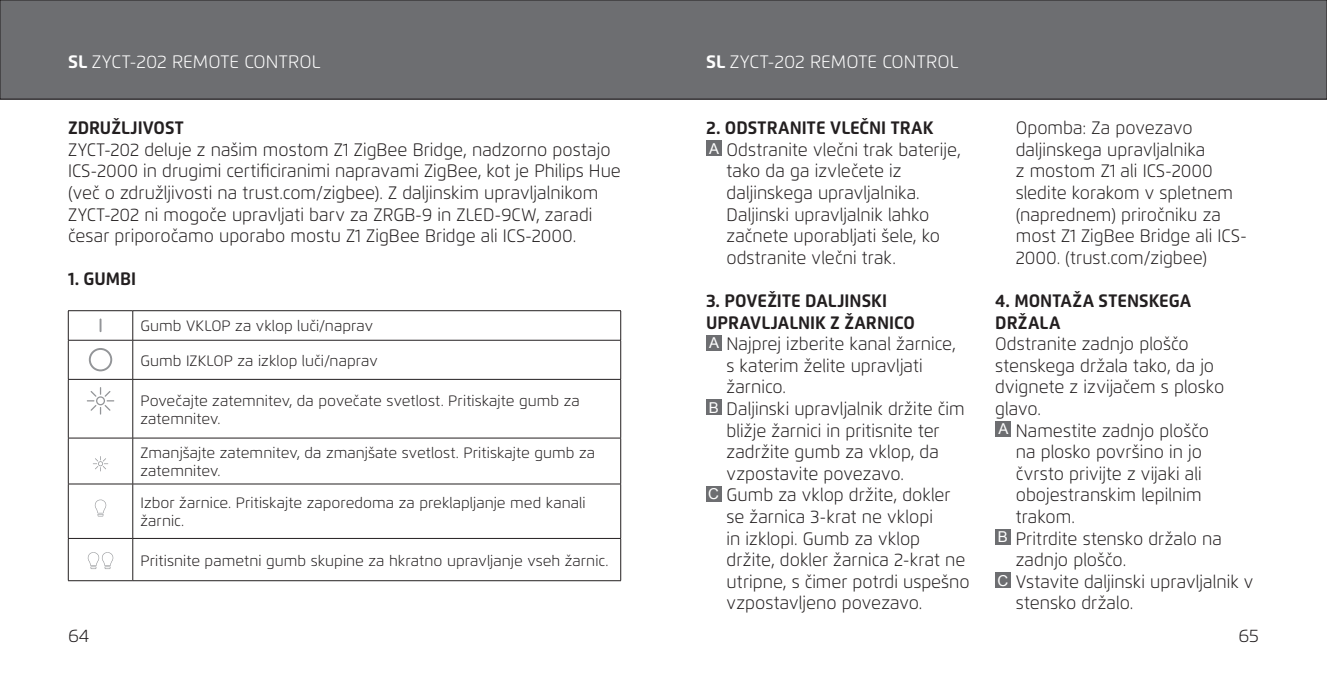
<style>
.page{position:relative;width:1327px;height:689px;background:#fff}
.page>*{position:absolute;margin:0;border:0;box-sizing:border-box;transform-origin:0 0}
.t1{font:300 18px/21.6px "Flexo";color:#231f20;scale:.95 1}
.t2{font:700 18px/21.6px "Flexo";color:#231f20;scale:.95 1}
.t3{font:300 18px "Flexo";color:#fff}
.t4{font:300 18px "Flexo";color:#231f20}
.t5{font:300 15px/18px "Flexo";color:#231f20}
.s1{font-weight:700}
.s2{font-family:"Arial";font-weight:400;font-size:15px;color:#fff}
</style>
<div class="page">
<div style="left:0;top:0;width:1327px;height:99px;background:#6d6e71"></div>
<div style="left:0;top:0;width:1327px;height:99px;border:1px solid #231f20"></div>
<div style="left:706px;top:140px;width:15px;height:16px;background:#6d6e71"></div>
<div style="left:706px;top:335px;width:15px;height:15px;background:#6d6e71"></div>
<div style="left:706px;top:400px;width:15px;height:15px;background:#6d6e71"></div>
<div style="left:706px;top:486px;width:15px;height:15px;background:#6d6e71"></div>
<div style="left:995px;top:421px;width:15px;height:16px;background:#6d6e71"></div>
<div style="left:995px;top:529px;width:15px;height:16px;background:#6d6e71"></div>
<div style="left:995px;top:572px;width:15px;height:16px;background:#6d6e71"></div>
<hr style="left:68px;top:310px;width:65px;height:1px;background:#231f20">
<svg style="left:68px;top:311px;width:1px;height:29px"></svg>
<hr style="left:133px;top:310px;width:488px;height:1px;background:#231f20">
<svg style="left:132px;top:311px;width:1px;height:29px"></svg>
<svg style="left:620px;top:311px;width:1px;height:29px"></svg>
<hr style="left:68px;top:340px;width:65px;height:1px;background:#231f20">
<hr style="left:68px;top:340px;width:1px;height:39px;background:#231f20">
<hr style="left:133px;top:340px;width:488px;height:1px;background:#231f20">
<hr style="left:132px;top:340px;width:1px;height:39px;background:#231f20">
<hr style="left:620px;top:340px;width:1px;height:39px;background:#231f20">
<hr style="left:68px;top:379px;width:65px;height:1px;background:#231f20">
<hr style="left:68px;top:380px;width:1px;height:58px;background:#231f20">
<hr style="left:133px;top:379px;width:488px;height:1px;background:#231f20">
<hr style="left:132px;top:380px;width:1px;height:58px;background:#231f20">
<hr style="left:620px;top:380px;width:1px;height:58px;background:#231f20">
<hr style="left:68px;top:437px;width:65px;height:1px;background:#231f20">
<hr style="left:68px;top:438px;width:1px;height:46px;background:#231f20">
<hr style="left:133px;top:437px;width:488px;height:1px;background:#231f20">
<hr style="left:132px;top:438px;width:1px;height:46px;background:#231f20">
<hr style="left:620px;top:438px;width:1px;height:46px;background:#231f20">
<hr style="left:68px;top:483px;width:65px;height:1px;background:#231f20">
<hr style="left:68px;top:484px;width:1px;height:54px;background:#231f20">
<hr style="left:133px;top:483px;width:488px;height:1px;background:#231f20">
<hr style="left:132px;top:484px;width:1px;height:54px;background:#231f20">
<hr style="left:620px;top:484px;width:1px;height:54px;background:#231f20">
<hr style="left:68px;top:538px;width:65px;height:1px;background:#231f20">
<hr style="left:68px;top:539px;width:1px;height:41px;background:#231f20">
<hr style="left:133px;top:538px;width:488px;height:1px;background:#231f20">
<hr style="left:132px;top:539px;width:1px;height:41px;background:#231f20">
<hr style="left:620px;top:539px;width:1px;height:41px;background:#231f20">
<hr style="left:68px;top:580px;width:65px;height:1px;background:#231f20">
<hr style="left:133px;top:580px;width:488px;height:1px;background:#231f20">
<svg style="left:100px;top:319px;width:1px;height:12px"></svg>
<div style="left:89px;top:348px;width:23px;height:23px;border:2px solid #939598;border-radius:50%"></div>
<svg style="left:87px;top:387px;width:27px;height:27px"></svg>
<svg style="left:93px;top:456px;width:15px;height:15px"></svg>
<svg style="left:94px;top:499px;width:13px;height:17px"></svg>
<svg style="left:87px;top:552px;width:27px;height:17px"></svg>
<p class="t3" style="left:68px;top:51px;width:254px"><span class="s1">SL</span> ZYCT-202 REMOTE CONTROL</p>
<p class="t3" style="left:706px;top:51px;width:254px"><span class="s1">SL</span> ZYCT-202 REMOTE CONTROL</p>
<p class="t2" style="left:68px;top:117px;width:123px">ZDRUŽLJIVOST</p>
<p class="t1" style="left:68px;top:139px;width:583px">ZYCT-202 deluje z našim mostom Z1 ZigBee Bridge, nadzorno postajo ICS-2000 in drugimi certificiranimi napravami ZigBee, kot je Philips Hue (več o združljivosti na trust.com/zigbee). Z daljinskim upravljalnikom ZYCT-202 ni mogoče upravljati barv za ZRGB-9 in ZLED-9CW, zaradi česar priporočamo uporabo mostu Z1 ZigBee Bridge ali ICS-2000.</p>
<p class="t2" style="left:68px;top:268px;width:73px">1. GUMBI</p>
<p class="t5" style="left:140px;top:317px;width:234px">Gumb VKLOP za vklop luči/naprav</p>
<p class="t5" style="left:140px;top:351px;width:239px">Gumb IZKLOP za izklop luči/naprav</p>
<p class="t5" style="left:140px;top:391px;width:441px">Povečajte zatemnitev, da povečate svetlost. Pritiskajte gumb za zatemnitev.</p>
<p class="t5" style="left:140px;top:444px;width:456px">Zmanjšajte zatemnitev, da zmanjšate svetlost. Pritiskajte gumb za zatemnitev.</p>
<p class="t5" style="left:140px;top:494px;width:446px">Izbor žarnice. Pritiskajte zaporedoma za preklapljanje med kanali žarnic.</p>
<p class="t5" style="left:140px;top:551px;width:469px">Pritisnite pametni gumb skupine za hkratno upravljanje vseh žarnic.</p>
<p class="t2" style="left:706px;top:117px;width:241px">2. ODSTRANITE VLEČNI TRAK</p>
<p class="t1" style="left:709px;top:139px;width:266px"><span class="s2">A</span> Odstranite vlečni trak baterije,</p>
<p class="t1" style="left:726px;top:160px;width:186px">tako da ga izvlečete iz</p>
<p class="t1" style="left:726px;top:182px;width:205px">daljinskega upravljalnika.</p>
<p class="t1" style="left:726px;top:203px;width:215px">Daljinski upravljalnik lahko</p>
<p class="t1" style="left:726px;top:225px;width:226px">začnete uporabljati šele, ko</p>
<p class="t1" style="left:726px;top:247px;width:180px">odstranite vlečni trak.</p>
<p class="t2" style="left:706px;top:290px;width:192px">3. POVEŽITE DALJINSKI</p>
<p class="t2" style="left:706px;top:311px;width:221px">UPRAVLJALNIK Z ŽARNICO</p>
<p class="t1" style="left:709px;top:333px;width:261px"><span class="s2">A</span> Najprej izberite kanal žarnice,</p>
<p class="t1" style="left:726px;top:355px;width:208px">s katerim želite upravljati</p>
<p class="t1" style="left:726px;top:376px;width:64px">žarnico.</p>
<p class="t1" style="left:709px;top:398px;width:271px"><span class="s2">B</span> Daljinski upravljalnik držite čim</p>
<p class="t1" style="left:726px;top:419px;width:226px">bližje žarnici in pritisnite ter</p>
<p class="t1" style="left:726px;top:441px;width:225px">zadržite gumb za vklop, da</p>
<p class="t1" style="left:726px;top:463px;width:188px">vzpostavite povezavo.</p>
<p class="t1" style="left:708px;top:484px;width:256px"><span class="s2">C</span> Gumb za vklop držite, dokler</p>
<p class="t1" style="left:726px;top:506px;width:219px">se žarnica 3-krat ne vklopi</p>
<p class="t1" style="left:726px;top:527px;width:205px">in izklopi. Gumb za vklop</p>
<p class="t1" style="left:726px;top:549px;width:253px">držite, dokler žarnica 2-krat ne</p>
<p class="t1" style="left:726px;top:571px;width:257px">utripne, s čimer potrdi uspešno</p>
<p class="t1" style="left:726px;top:592px;width:208px">vzpostavljeno povezavo.</p>
<p class="t1" style="left:1015px;top:117px;width:245px">Opomba: Za povezavo daljinskega upravljalnika<br>z mostom Z1 ali ICS-2000 sledite korakom v spletnem (naprednem) priročniku za most Z1 ZigBee Bridge ali ICS-<br>2000. (trust.com/zigbee)</p>
<p class="t2" style="left:995px;top:290px;width:208px">4. MONTAŽA STENSKEGA<br>DRŽALA</p>
<p class="t1" style="left:995px;top:333px;width:205px">Odstranite zadnjo ploščo</p>
<p class="t1" style="left:995px;top:355px;width:232px">stenskega držala tako, da jo</p>
<p class="t1" style="left:995px;top:376px;width:242px">dvignete z izvijačem s plosko</p>
<p class="t1" style="left:995px;top:398px;width:50px">glavo.</p>
<p class="t1" style="left:998px;top:419px;width:223px"><span class="s2">A</span> Namestite zadnjo ploščo</p>
<p class="t1" style="left:1015px;top:441px;width:198px">na plosko površino in jo</p>
<p class="t1" style="left:1015px;top:463px;width:197px">čvrsto privijte z vijaki ali</p>
<p class="t1" style="left:1015px;top:484px;width:197px">obojestranskim lepilnim</p>
<p class="t1" style="left:1015px;top:506px;width:64px">trakom.</p>
<p class="t1" style="left:998px;top:527px;width:237px"><span class="s2">B</span> Pritrdite stensko držalo na</p>
<p class="t1" style="left:1015px;top:549px;width:118px">zadnjo ploščo.</p>
<p class="t1" style="left:997px;top:571px;width:271px"><span class="s2">C</span> Vstavite daljinski upravljalnik v</p>
<p class="t1" style="left:1015px;top:592px;width:125px">stensko držalo.</p>
<p class="t4" style="left:68px;top:624px;width:23px">64</p>
<p class="t4" style="left:1238px;top:624px;width:22px">65</p>
</div>
